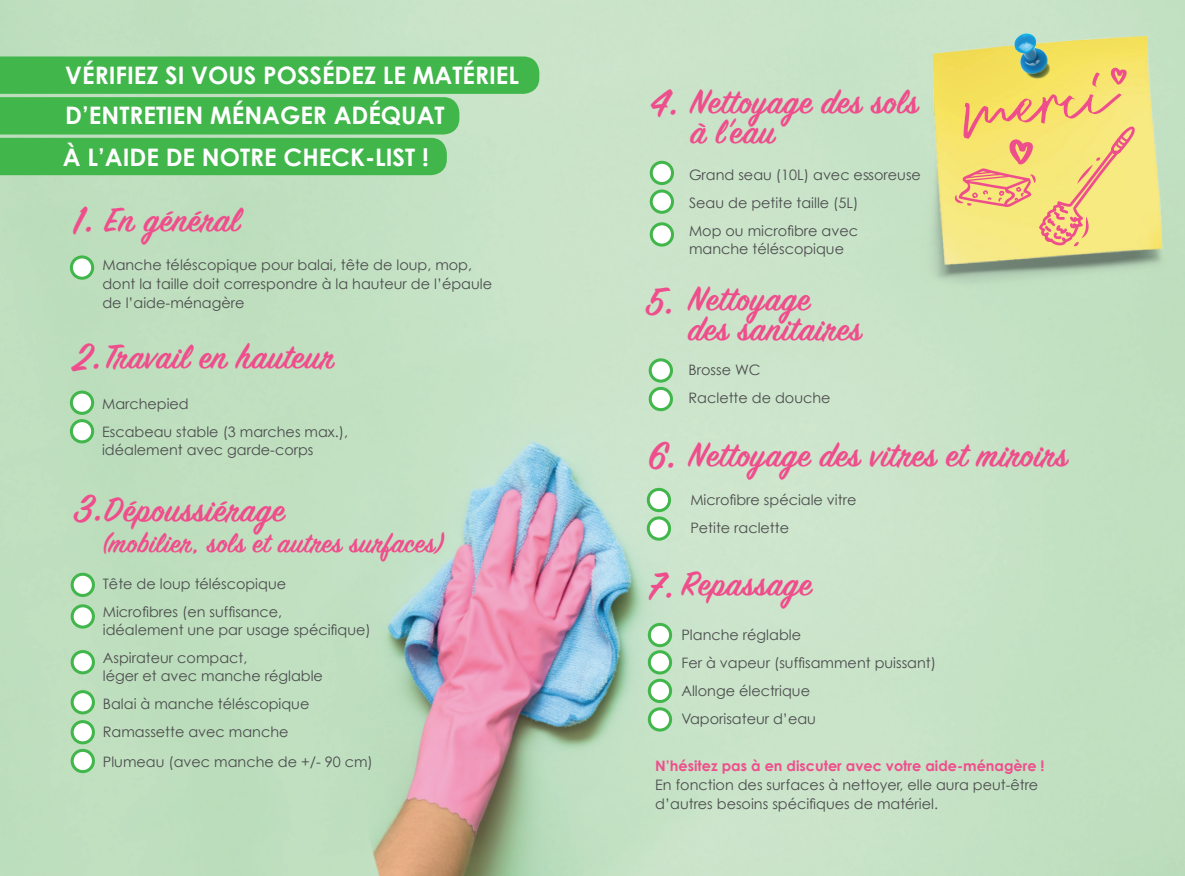
<style>
.page{position:relative;width:1185px;height:876px;background:#fff}
.page>*{position:absolute;margin:0;border:0;box-sizing:border-box;transform-origin:0 0}
.t1{font:600 44px "Sign Painter House Script";color:#ef4e8c}
.t2{font:600 38px/30px "Sign Painter House Script";letter-spacing:.02em;color:#ef4e8c}
.t3{font:600 30.8px "Sign Painter House Script";letter-spacing:.02em;color:#ef4e8c}
.t4{font:700 24.2px "Century Gothic";color:#fff}
.t5{font:14.4px/28px "Century Gothic";color:#4b4c4d}
.t6{font:700 14.4px "Century Gothic";color:#ef4e8c}
.s1{font-size:44px}
</style>
<div class="page">
<img style="left:1px;top:1px;width:1184px;height:875px">
<svg style="left:0;top:56px;width:539px;height:119px;background:#56bd5f"></svg>
<div style="left:651px;top:162px;width:21px;height:22px;background:#fff;border-radius:50%"></div>
<div style="left:650px;top:161px;width:24px;height:24px;border:3px solid #41b64b;border-radius:50%"></div>
<div style="left:651px;top:191px;width:21px;height:21px;background:#fff;border-radius:50%"></div>
<div style="left:650px;top:190px;width:24px;height:24px;border:3px solid #41b64b;border-radius:50%"></div>
<div style="left:651px;top:224px;width:21px;height:21px;background:#fff;border-radius:50%"></div>
<div style="left:650px;top:222px;width:24px;height:25px;border:3px solid #41b64b;border-radius:50%"></div>
<div style="left:650px;top:360px;width:21px;height:21px;background:#fff;border-radius:50%"></div>
<div style="left:649px;top:358px;width:24px;height:25px;border:3px solid #41b64b;border-radius:50%"></div>
<div style="left:650px;top:388px;width:21px;height:22px;background:#fff;border-radius:50%"></div>
<div style="left:649px;top:387px;width:24px;height:24px;border:3px solid #41b64b;border-radius:50%"></div>
<div style="left:71px;top:392px;width:22px;height:21px;background:#fff;border-radius:50%"></div>
<div style="left:70px;top:391px;width:24px;height:24px;border:3px solid #41b64b;border-radius:50%"></div>
<div style="left:71px;top:421px;width:22px;height:21px;background:#fff;border-radius:50%"></div>
<div style="left:70px;top:419px;width:24px;height:24px;border:3px solid #41b64b;border-radius:50%"></div>
<div style="left:875px;top:35px;width:305px;height:286px;background:#c5e2c5"></div>
<img style="left:921px;top:20px;width:258px;height:262px">
<img style="left:1055px;top:60px;width:3px;height:7px">
<img style="left:1007px;top:29px;width:48px;height:38px">
<svg style="left:955px;top:67px;width:181px;height:181px;background:#f4d277"></svg>
<div style="left:648px;top:489px;width:22px;height:22px;background:#fff;border-radius:50%"></div>
<div style="left:647px;top:488px;width:24px;height:24px;border:3px solid #41b64b;border-radius:50%"></div>
<div style="left:648px;top:518px;width:22px;height:21px;background:#fff;border-radius:50%"></div>
<div style="left:647px;top:516px;width:24px;height:25px;border:3px solid #41b64b;border-radius:50%"></div>
<div style="left:71px;top:257px;width:22px;height:21px;background:#fff;border-radius:50%"></div>
<div style="left:70px;top:255px;width:24px;height:25px;border:3px solid #41b64b;border-radius:50%"></div>
<div style="left:649px;top:624px;width:22px;height:22px;background:#fff;border-radius:50%"></div>
<div style="left:648px;top:623px;width:24px;height:24px;border:3px solid #41b64b;border-radius:50%"></div>
<div style="left:649px;top:652px;width:22px;height:21px;background:#fff;border-radius:50%"></div>
<div style="left:648px;top:650px;width:24px;height:24px;border:3px solid #41b64b;border-radius:50%"></div>
<div style="left:649px;top:680px;width:22px;height:21px;background:#fff;border-radius:50%"></div>
<div style="left:648px;top:679px;width:24px;height:24px;border:3px solid #41b64b;border-radius:50%"></div>
<div style="left:649px;top:709px;width:22px;height:21px;background:#fff;border-radius:50%"></div>
<div style="left:648px;top:707px;width:24px;height:25px;border:3px solid #41b64b;border-radius:50%"></div>
<div style="left:72px;top:574px;width:21px;height:21px;background:#fff;border-radius:50%"></div>
<div style="left:71px;top:573px;width:24px;height:24px;border:3px solid #41b64b;border-radius:50%"></div>
<div style="left:72px;top:606px;width:21px;height:21px;background:#fff;border-radius:50%"></div>
<div style="left:71px;top:604px;width:24px;height:25px;border:3px solid #41b64b;border-radius:50%"></div>
<div style="left:72px;top:652px;width:21px;height:21px;background:#fff;border-radius:50%"></div>
<div style="left:71px;top:650px;width:24px;height:24px;border:3px solid #41b64b;border-radius:50%"></div>
<div style="left:72px;top:692px;width:21px;height:21px;background:#fff;border-radius:50%"></div>
<div style="left:71px;top:690px;width:24px;height:24px;border:3px solid #41b64b;border-radius:50%"></div>
<div style="left:72px;top:722px;width:21px;height:21px;background:#fff;border-radius:50%"></div>
<div style="left:71px;top:720px;width:24px;height:24px;border:3px solid #41b64b;border-radius:50%"></div>
<div style="left:72px;top:750px;width:21px;height:22px;background:#fff;border-radius:50%"></div>
<div style="left:71px;top:749px;width:24px;height:24px;border:3px solid #41b64b;border-radius:50%"></div>
<h3 class="t4" style="left:65px;top:60px;width:455px">VÉRIFIEZ SI VOUS POSSÉDEZ LE MATÉRIEL</h3>
<h3 class="t4" style="left:65px;top:100px;width:381px">D’ENTRETIEN MÉNAGER ADÉQUAT</h3>
<h3 class="t4" style="left:63px;top:142px;width:367px">À L’AIDE DE NOTRE CHECK-LIST !</h3>
<h1 class="t1" style="left:74px;top:197px;width:19px">1•</h1>
<h2 class="t2" style="left:105px;top:208px;width:136px">En général</h2>
<p class="t5" style="left:102px;top:256px;width:391px;line-height:19px">Manche téléscopique pour balai, tête de loup, mop, dont la taille doit correspondre à la hauteur de l’épaule de l’aide-ménagère</p>
<h2 class="t2" style="left:105px;top:345px;width:230px">Travail en hauteur</h2>
<p class="t5" style="left:102px;top:389px;width:248px">Marchepied<br>Escabeau stable (3 marches max.),</p>
<p class="t5" style="left:102px;top:435px;width:213px">idéalement avec garde-corps</p>
<h1 class="t1" style="left:73px;top:334px;width:28px">2•</h1>
<h1 class="t1" style="left:74px;top:486px;width:28px">3•</h1>
<h2 class="t2" style="left:104px;top:498px;width:182px">Dépoussiérage</h2>
<h3 class="t3" style="left:103px;top:524px;width:341px">(mobilier, sols et autres surfaces)</h3>
<p class="t5" style="left:103px;top:569px;width:185px">Tête de loup téléscopique<br>Microfibres (en suffisance,</p>
<p class="t5" style="left:103px;top:615px;width:270px">idéalement une par usage spécifique)<br>Aspirateur compact,</p>
<p class="t5" style="left:103px;top:661px;width:222px">léger et avec manche réglable<br>Balai à manche téléscopique<br>Ramassette avec manche</p>
<p class="t5" style="left:103px;top:747px;width:272px">Plumeau (avec manche de +/- 90 cm)</p>
<h1 class="t1" style="left:650px;top:81px;width:28px">4•</h1>
<h1 class="t1" style="left:645px;top:279px;width:27px">5•</h1>
<h2 class="t2" style="left:690px;top:90px;width:229px">Nettoyage des sols à l’eau</h2>
<p class="t5" style="left:689px;top:161px;width:233px">Grand seau (10L) avec essoreuse<br>Seau de petite taille (5L)<br>Mop ou microfibre avec</p>
<p class="t5" style="left:689px;top:235px;width:157px">manche téléscopique</p>
<h2 class="t2" style="left:689px;top:287px;width:174px">Nettoyage<br>des sanitaires</h2>
<p class="t5" style="left:689px;top:356px;width:143px">Brosse WC<br>Raclette de douche</p>
<h2 class="t2" style="left:648px;top:443px;width:421px"><span class="s1">6</span> Nettoyage des vitres et miroirs</h2>
<h1 class="t1" style="left:667px;top:437px;width:8px">•</h1>
<p class="t5" style="left:690px;top:486px;width:167px">Microfibre spéciale vitre<br>Petite raclette</p>
<h1 class="t1" style="left:649px;top:559px;width:24px">7 •-</h1>
<h2 class="t2" style="left:681px;top:572px;width:132px">Repassage</h2>
<p class="t5" style="left:681px;top:620px;width:256px">Planche réglable<br>Fer à vapeur (suffisamment puissant)<br>Allonge électrique<br>Vaporisateur d’eau</p>
<p class="t6" style="left:655px;top:757px;width:391px">N’hésitez pas à en discuter avec votre aide-ménagère !</p>
<p class="t5" style="left:655px;top:775px;width:385px;line-height:19px">En fonction des surfaces à nettoyer, elle aura peut-être d’autres besoins spécifiques de matériel.</p>
</div>
